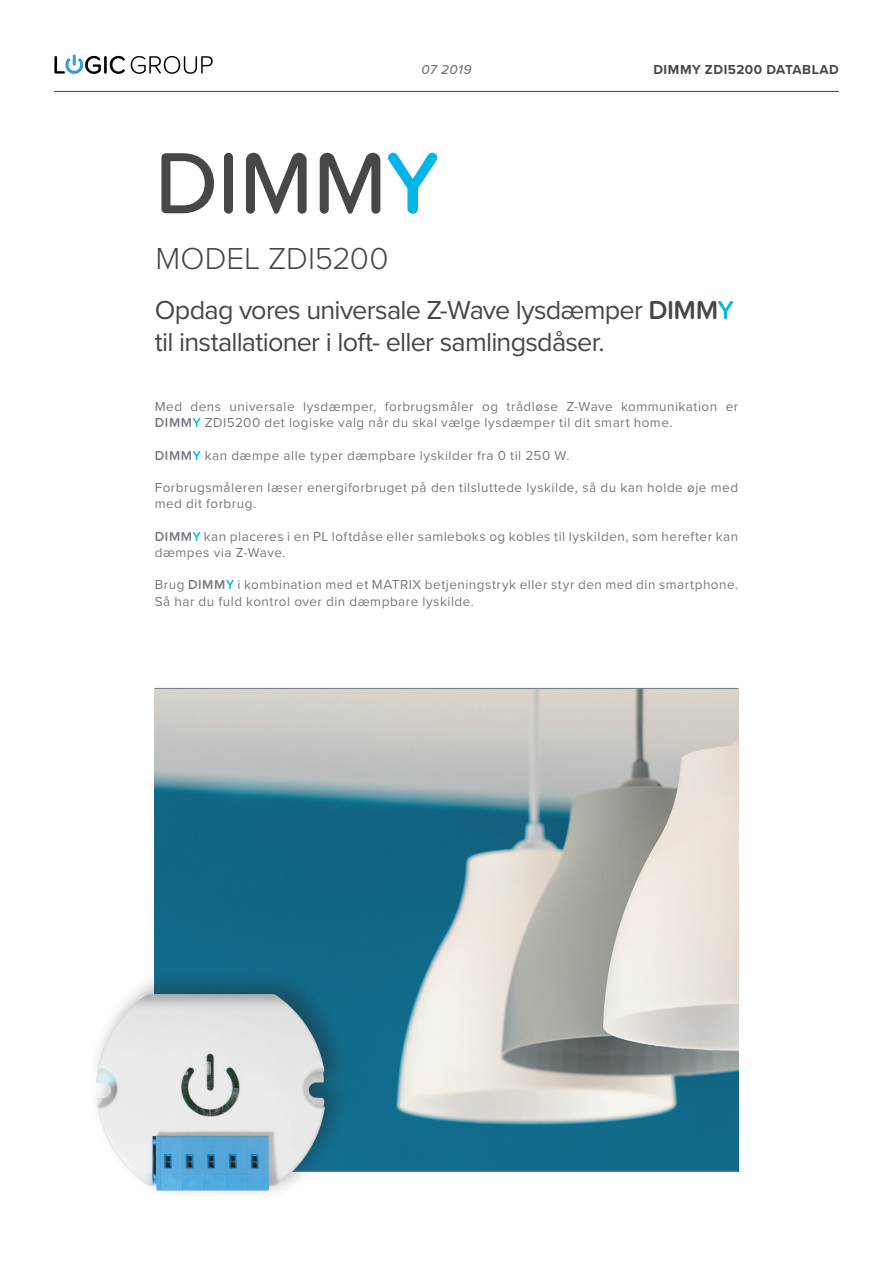
<style>
.page{position:relative;width:893px;height:1263px;background:#fff}
.page>*{position:absolute;margin:0;border:0;box-sizing:border-box;transform-origin:0 0}
.t1{font:500 90px "Proxima Soft";color:#464748}
.t2{font:300 31.5px "Proxima Nova";color:#464748}
.t3{font:27px/32.4px "Proxima Nova";letter-spacing:-.03em;color:#464748}
.t4{font:13.5px/16.2px "Proxima Nova";letter-spacing:.035em;color:#747a81}
.t5{font:700 13.5px "Proxima Nova";letter-spacing:.04em;color:#464748}
.t6{font:italic 500 13.5px "Proxima Nova";letter-spacing:.025em;color:#747a81}
.s1{font-weight:600;color:#01b5e7}
.s2{font-family:"Proxima Soft";font-weight:600}
.s3{font-family:"Proxima Soft";font-weight:600;color:#01b5e7}
</style>
<div class="page">
<hr style="left:54px;top:91px;width:785px;height:1px;background:#464748">
<img style="left:54px;top:54px;width:159px;height:20px">
<img style="left:155px;top:689px;width:583px;height:482px">
<hr style="left:155px;top:688px;width:583px;height:1px;background:#747a81">
<hr style="left:155px;top:1171px;width:583px;height:1px;background:#747a81">
<img style="left:96px;top:930px;width:269px;height:264px">
<p class="t6" style="left:422px;top:60px;width:51px">07 2019</p>
<p class="t5" style="left:653px;top:59px;width:187px">DIMMY ZDI 5200 DATABLAD</p>
<h1 class="t1" style="left:155px;top:116px;width:288px">DIMM<span class="s1">Y</span></h1>
<h2 class="t2" style="left:156px;top:235px;width:234px">MODEL ZDI5200</h2>
<h3 class="t3" style="left:155px;top:293px;width:581px">Opdag vores universale Z-Wave lysdæmper <span class="s2">DIMM</span><span class="s3">Y </span>til installationer i loft- eller samlingsdåser.</h3>
<p class="t4" style="left:155px;top:398px;width:585px">Med dens universale lysdæmper, forbrugsmåler og trådløse Z-Wave kommunikation er<br><span class="s2">DIMM</span><span class="s3">Y</span> ZDI5200 det logiske valg når du skal vælge lysdæmper til dit smart home.</p>
<p class="t4" style="left:155px;top:447px;width:416px"><span class="s2">DIMM</span><span class="s3">Y</span> kan dæmpe alle typer dæmpbare lyskilder fra 0 til 250 W.</p>
<p class="t4" style="left:155px;top:479px;width:585px">Forbrugsmåleren læser energiforbruget på den tilsluttede lyskilde, så du kan holde øje med med dit forbrug.</p>
<p class="t4" style="left:155px;top:528px;width:585px"><span class="s2">DIMM</span><span class="s3">Y</span> kan placeres i en PL loftdåse eller samleboks og kobles til lyskilden, som herefter kan dæmpes via Z-Wave.</p>
<p class="t4" style="left:155px;top:576px;width:585px">Brug <span class="s2">DIMM</span><span class="s3">Y</span> i kombination med et MATRIX betjeningstryk eller styr den med din smartphone.<br>Så har du fuld kontrol over din dæmpbare lyskilde.</p>
</div>
